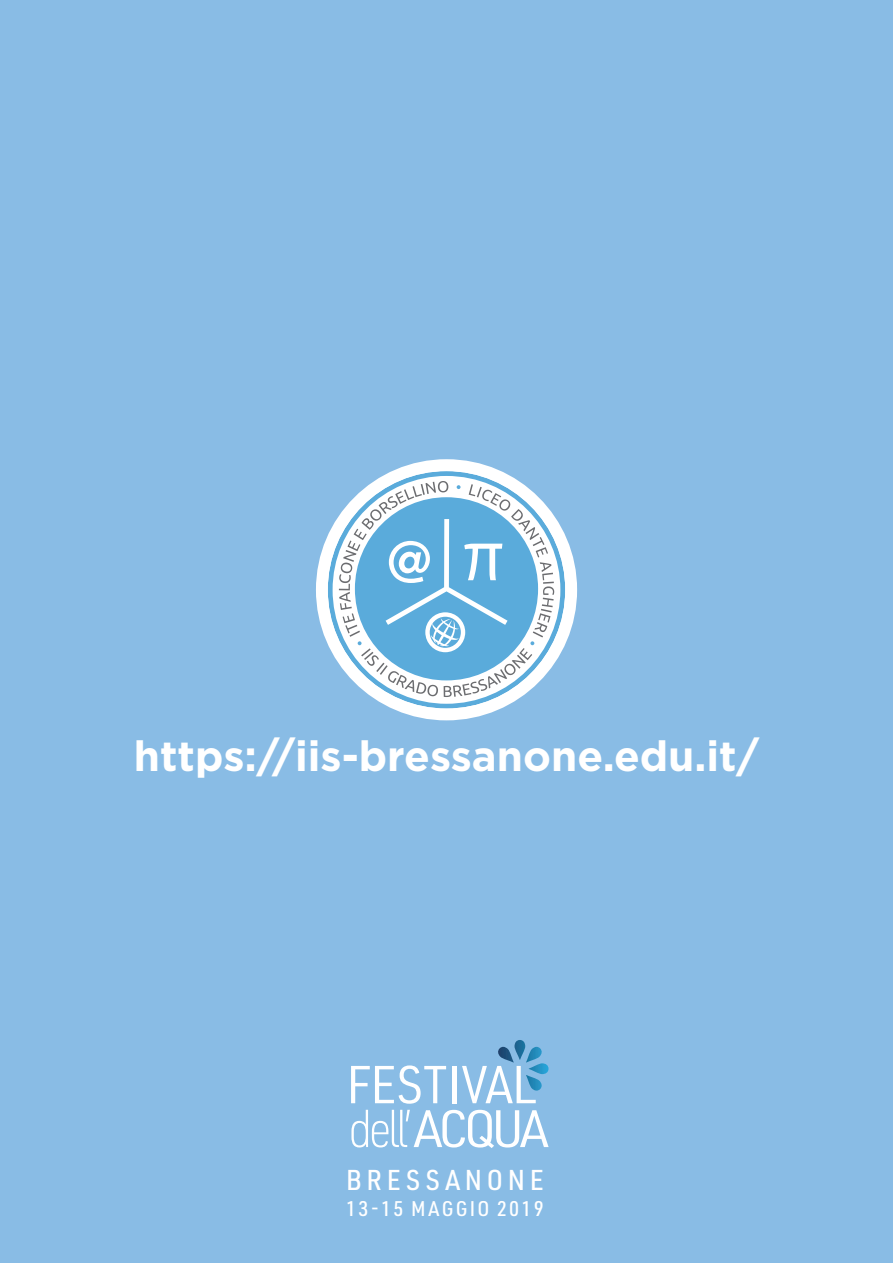
<style>
.page{position:relative;width:893px;height:1263px;background:#89bce5}
.page>*{position:absolute;margin:0;border:0;box-sizing:border-box;transform-origin:0 0}
.t1{font:52.2px "URWDIN Semi Cond";color:#fff}
.t2{font:200 52.2px "URWDIN Semi Cond";color:#fff}
.t3{font:700 42.15px "Gotham";color:#fff}
.t4{font:500 28.2px "URWDIN Semi Cond";letter-spacing:.17em;color:#fff}
.t5{font:500 20.85px "URWDIN Semi Cond";letter-spacing:.105em;color:#fff}
.s1{font-size:52.5px;color:#231f20}
</style>
<div class="page">
<div style="left:316px;top:459px;width:261px;height:261px;background:#fff;border-radius:50%"></div>
<svg style="left:328px;top:471px;width:237px;height:237px"></svg>
<svg style="left:414px;top:1110px;width:135px;height:38px"></svg>
<svg style="left:498px;top:1040px;width:50px;height:51px"></svg>
<p class="t3" style="left:134px;top:740px;width:627px">https://iis-bressanone.edu.it/</p>
<p class="t1" style="left:346px;top:1066px;width:188px">FESTIVA<span class="s1">AL</span></p>
<p class="t2" style="left:348px;top:1098px;width:65px">dell’</p>
<p class="t4" style="left:346px;top:1169px;width:199px">BRESSANONE</p>
<p class="t5" style="left:346px;top:1201px;width:199px">13-15 MAGGIO 2019</p>
</div>
